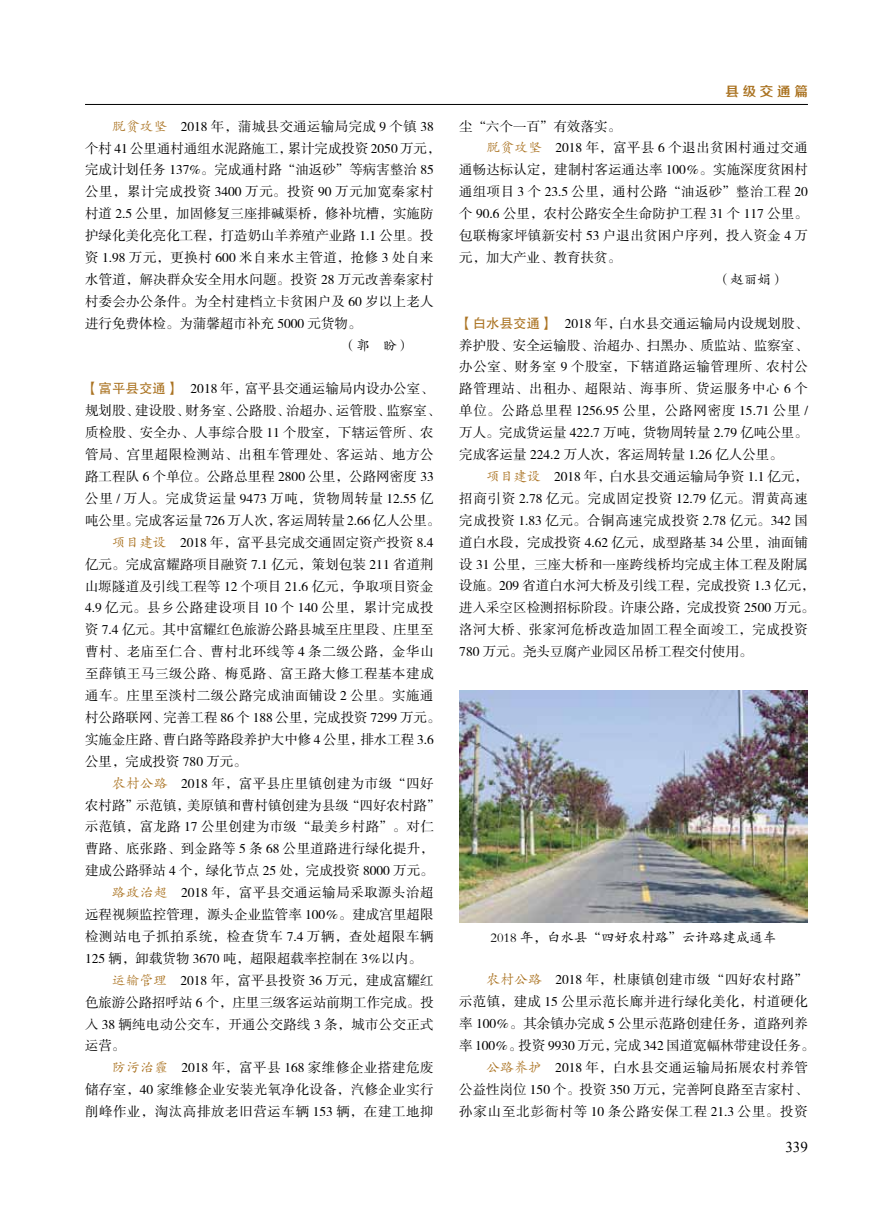
<style>
.page{position:relative;width:893px;height:1212px;background:#fff}
.page>*{position:absolute;margin:0;border:0;box-sizing:border-box;transform-origin:0 0}
.t1{font:15px "Times New Roman";color:#000}
.t2{font:13.5px/21.9px "FZSSK GBK1 0";letter-spacing:.005em;color:#000}
.t3{font:13.5px "FZSSK GBK1 0";letter-spacing:.035em;color:#000}
.t4{font:13.5px "FZSSK GBK1 0";letter-spacing:.04em;color:#000}
.t5{font:13.5px "FZSSK GBK1 0";letter-spacing:.06em;color:#000}
.t6{font:13.5px "FZSSK GBK1 0";letter-spacing:.055em;color:#000}
.t7{font:13.5px "FZSSK GBK1 0";letter-spacing:.045em;color:#000}
.t8{font:13.5px "FZKTK GBK1 0";color:#000}
.t9{font:13.5px "FZSSK GBK1 0";letter-spacing:.03em;color:#000}
.t10{font:13.5px "FZZZHONGJW GB1 0";letter-spacing:.275em;color:#aa7322}
.s1{font-family:"FZKTK GBK1 0";color:#aa7322}
.s2{font-family:"FZHTK GBK1 0";color:#aa7322}
</style>
<div class="page">
<hr style="left:85px;top:104px;width:723px;height:1px;background:#000">
<img style="left:459px;top:690px;width:349px;height:233px">
<p class="t2" style="left:85px;top:116px;width:357px;text-indent:27px"><span class="s1">脱贫攻坚　</span>2018 年，蒲城县交通运输局完成 9 个镇 38个村 41 公里通村通组水泥路施工，累计完成投资 2050 万元，完成计划任务 137%。完成通村路“油返砂”等病害整治 85公里，累计完成投资 3400 万元。投资 90 万元加宽秦家村村道 2.5 公里，加固修复三座排碱渠桥，修补坑槽，实施防护绿化美化亮化工程，打造奶山羊养殖产业路 1.1 公里。投资 1.98 万元，更换村 600 米自来水主管道，抢修 3 处自来水管道，解决群众安全用水问题。投资 28 万元改善秦家村村委会办公条件。为全村建档立卡贫困户及 60 岁以上老人进行免费体检。为蒲馨超市补充 5000 元货物。</p>
<p class="t8" style="left:343px;top:338px;width:69px">（郭　盼）</p>
<p class="t2" style="left:85px;top:379px;width:350px"><span class="s2">【富平县交通】　</span>2018 年，富平县交通运输局内设办公室、</p>
<p class="t2" style="left:85px;top:400px;width:357px">规划股、建设股、财务室、公路股、治超办、运管股、监察室、</p>
<p class="t2" style="left:85px;top:422px;width:350px">质检股、安全办、人事综合股 11 个股室，下辖运管所、农</p>
<p class="t4" style="left:85px;top:447px;width:350px">管局、宫里超限检测站、出租车管理处、客运站、地方公</p>
<p class="t2" style="left:85px;top:466px;width:350px">路工程队 6 个单位。公路总里程 2800 公里，公路网密度 33</p>
<p class="t5" style="left:85px;top:491px;width:350px">公里 / 万人。完成货运量 9473 万吨，货物周转量 12.55 亿</p>
<p class="t2" style="left:85px;top:510px;width:357px">吨公里。完成客运量 726 万人次，客运周转量 2.66 亿人公里。</p>
<p class="t2" style="left:112px;top:532px;width:323px"><span class="s1">项目建设　</span>2018 年，富平县完成交通固定资产投资 8.4</p>
<p class="t2" style="left:85px;top:554px;width:350px">亿元。完成富耀路项目融资 7.1 亿元，策划包装 211 省道荆</p>
<p class="t2" style="left:85px;top:576px;width:350px">山塬隧道及引线工程等 12 个项目 21.6 亿元，争取项目资金</p>
<p class="t6" style="left:85px;top:601px;width:350px">4.9 亿元。县乡公路建设项目 10 个 140 公里，累计完成投</p>
<p class="t2" style="left:85px;top:619px;width:350px">资 7.4 亿元。其中富耀红色旅游公路县城至庄里段、庄里至</p>
<p class="t7" style="left:85px;top:645px;width:350px">曹村、老庙至仁合、曹村北环线等 4 条二级公路，金华山</p>
<p class="t4" style="left:85px;top:666px;width:350px">至薛镇王马三级公路、梅觅路、富王路大修工程基本建成</p>
<p class="t4" style="left:85px;top:688px;width:350px">通车。庄里至淡村二级公路完成油面铺设 2 公里。实施通</p>
<p class="t2" style="left:85px;top:707px;width:357px">村公路联网、完善工程 86 个 188 公里，完成投资 7299 万元。</p>
<p class="t2" style="left:85px;top:729px;width:350px">实施金庄路、曹白路等路段养护大中修 4 公里，排水工程 3.6</p>
<p class="t2" style="left:85px;top:751px;width:163px">公里，完成投资 780 万元。</p>
<p class="t3" style="left:112px;top:776px;width:323px"><span class="s1">农村公路　</span>2018 年，富平县庄里镇创建为市级“四好</p>
<p class="t2" style="left:85px;top:795px;width:357px">农村路”示范镇，美原镇和曹村镇创建为县级“四好农村路”</p>
<p class="t2" style="left:85px;top:817px;width:350px">示范镇，富龙路 17 公里创建为市级“最美乡村路”。对仁</p>
<p class="t2" style="left:85px;top:838px;width:350px">曹路、底张路、到金路等 5 条 68 公里道路进行绿化提升，</p>
<p class="t2" style="left:85px;top:860px;width:350px">建成公路驿站 4 个，绿化节点 25 处，完成投资 8000 万元。</p>
<p class="t3" style="left:112px;top:885px;width:323px"><span class="s1">路政治超　</span>2018 年，富平县交通运输局采取源头治超</p>
<p class="t2" style="left:85px;top:904px;width:350px">远程视频监控管理，源头企业监管率 100％。建成宫里超限</p>
<p class="t6" style="left:85px;top:929px;width:350px">检测站电子抓拍系统，检查货车 7.4 万辆，查处超限车辆</p>
<p class="t2" style="left:85px;top:948px;width:339px">125 辆，卸载货物 3670 吨，超限超载率控制在 3％以内。</p>
<p class="t2" style="left:112px;top:970px;width:323px"><span class="s1">运输管理　</span>2018 年，富平县投资 36 万元，建成富耀红</p>
<p class="t2" style="left:85px;top:992px;width:350px">色旅游公路招呼站 6 个，庄里三级客运站前期工作完成。投</p>
<p class="t2" style="left:85px;top:1014px;width:350px">入 38 辆纯电动公交车，开通公交路线 3 条，城市公交正式</p>
<p class="t2" style="left:85px;top:1035px;width:42px">运营。</p>
<p class="t4" style="left:112px;top:1061px;width:323px"><span class="s1">防污治霾　</span>2018 年，富平县 168 家维修企业搭建危废</p>
<p class="t9" style="left:85px;top:1082px;width:350px">储存室，40 家维修企业安装光氧净化设备，汽修企业实行</p>
<p class="t7" style="left:85px;top:1104px;width:350px">削峰作业，淘汰高排放老旧营运车辆 153 辆，在建工地抑</p>
<p class="t10" style="left:725px;top:84px;width:84px">县级交通篇</p>
<p class="t2" style="left:459px;top:116px;width:163px">尘“六个一百”有效落实。</p>
<p class="t3" style="left:486px;top:141px;width:323px"><span class="s1">脱贫攻坚　</span>2018 年，富平县 6 个退出贫困村通过交通</p>
<p class="t2" style="left:459px;top:159px;width:350px">通畅达标认定，建制村客运通达率 100％。实施深度贫困村</p>
<p class="t2" style="left:459px;top:181px;width:350px">通组项目 3 个 23.5 公里，通村公路“油返砂”整治工程 20</p>
<p class="t2" style="left:459px;top:203px;width:350px">个 90.6 公里，农村公路安全生命防护工程 31 个 117 公里。</p>
<p class="t2" style="left:459px;top:225px;width:350px">包联梅家坪镇新安村 53 户退出贫困户序列，投入资金 4 万</p>
<p class="t2" style="left:459px;top:247px;width:163px">元，加大产业、教育扶贫。</p>
<p class="t8" style="left:717px;top:272px;width:69px">（赵丽娟）</p>
<p class="t2" style="left:459px;top:313px;width:350px;text-align:justify"><span class="s2">【白水县交通】　</span>2018 年，白水县交通运输局内设规划股、养护股、安全运输股、治超办、扫黑办、质监站、监察室、办公室、财务室 9 个股室，下辖道路运输管理所、农村公路管理站、出租办、超限站、海事所、货运服务中心 6 个单位。公路总里程 1256.95 公里，公路网密度 15.71 公里 /万人。完成货运量 422.7 万吨，货物周转量 2.79 亿吨公里。完成客运量 224.2 万人次，客运周转量 1.26 亿人公里。</p>
<p class="t2" style="left:459px;top:466px;width:357px;text-indent:27px"><span class="s1">项目建设　</span>2018 年，白水县交通运输局争资 1.1 亿元，招商引资 2.78 亿元。完成固定投资 12.79 亿元。渭黄高速完成投资 1.83 亿元。合铜高速完成投资 2.78 亿元。342 国道白水段，完成投资 4.62 亿元，成型路基 34 公里，油面铺设 31 公里，三座大桥和一座跨线桥均完成主体工程及附属设施。209 省道白水河大桥及引线工程，完成投资 1.3 亿元，进入采空区检测招标阶段。许康公路，完成投资 2500 万元。洛河大桥、张家河危桥改造加固工程全面竣工，完成投资<br>780 万元。尧头豆腐产业园区吊桥工程交付使用。</p>
<p class="t8" style="left:491px;top:931px;width:288px">2018 年，白水县“四好农村路”云许路建成通车</p>
<p class="t3" style="left:486px;top:973px;width:323px"><span class="s1">农村公路　</span>2018 年，杜康镇创建市级“四好农村路”</p>
<p class="t2" style="left:459px;top:991px;width:350px">示范镇，建成 15 公里示范长廊并进行绿化美化，村道硬化</p>
<p class="t2" style="left:459px;top:1013px;width:350px">率 100％。其余镇办完成 5 公里示范路创建任务，道路列养</p>
<p class="t2" style="left:459px;top:1035px;width:357px">率 100％。投资 9930 万元，完成 342 国道宽幅林带建设任务。</p>
<p class="t3" style="left:486px;top:1060px;width:323px"><span class="s1">公路养护　</span>2018 年，白水县交通运输局拓展农村养管</p>
<p class="t2" style="left:459px;top:1079px;width:350px">公益性岗位 150 个。投资 350 万元，完善阿良路至吉家村、</p>
<p class="t5" style="left:459px;top:1104px;width:350px">孙家山至北彭衙村等 10 条公路安保工程 21.3 公里。投资</p>
<p class="t1" style="left:785px;top:1137px;width:24px">339</p>
</div>
